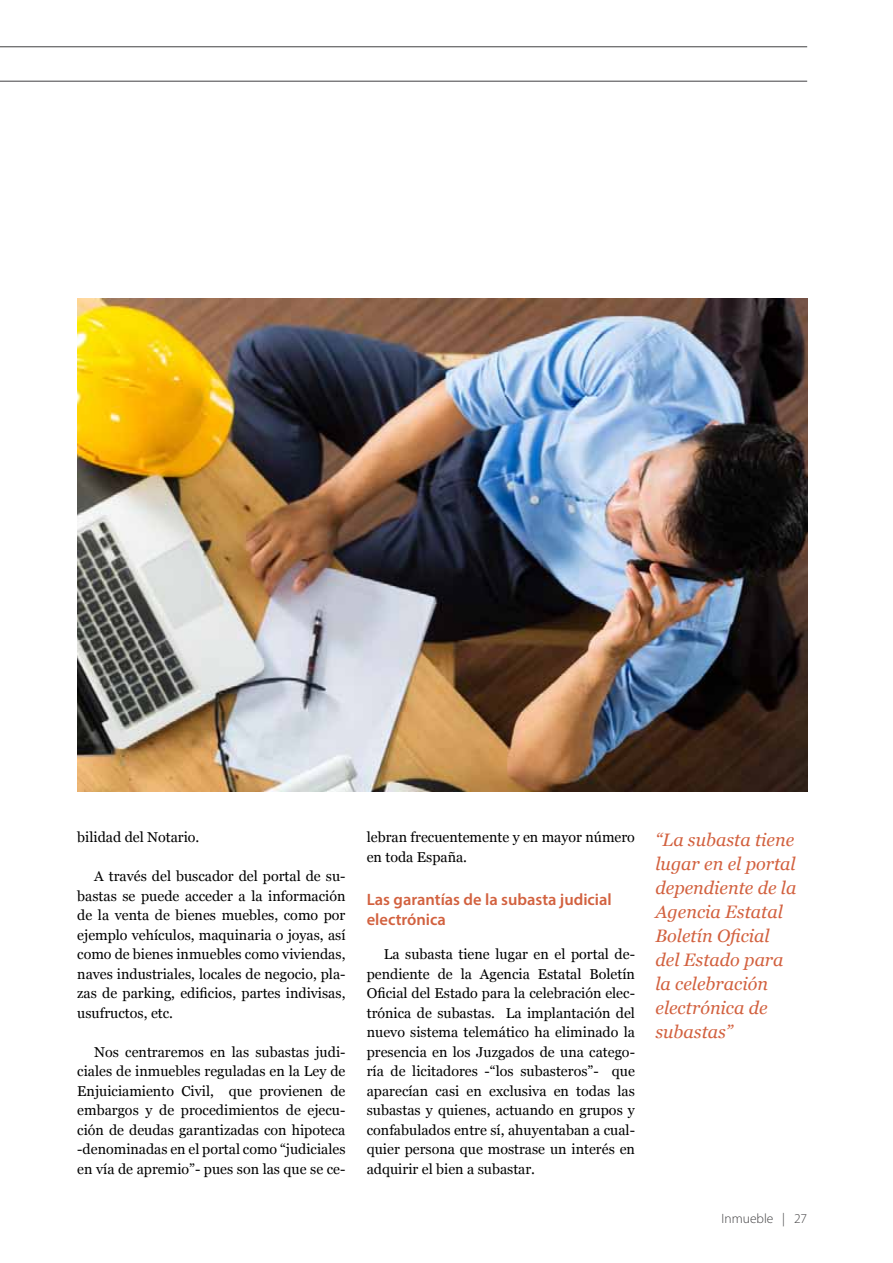
<style>
.page{position:relative;width:893px;height:1263px;background:#fff}
.page>*{position:absolute;margin:0;border:0;box-sizing:border-box;transform-origin:0 0}
.t1{font:italic 18px/24px "Georgia";color:#d2613f}
.t2{font:600 16.5px/19.5px "Myriad Pro";color:#d2613f}
.t3{font:14.25px/19.5px "Georgia";color:#000;text-align:justify}
.t4{font:300 13.5px "Myriad Pro";color:#414042}
</style>
<div class="page">
<hr style="left:0;top:47px;width:807px;height:1px;background:#414042">
<hr style="left:0;top:81px;width:807px;height:1px;background:#414042">
<img style="left:77px;top:298px;width:731px;height:493px">
<p class="t3" style="left:77px;top:827px;width:124px">bilidad del Notario.</p>
<p class="t3" style="left:77px;top:866px;width:270px;text-indent:17px">A través del buscador del portal de su&shy;bastas se puede acceder a la información de la venta de bienes muebles, como por ejemplo vehículos, maquinaria o joyas, así como de bienes inmuebles como viviendas, naves industriales, locales de negocio, pla&shy;zas de parking, edificios, partes indivisas, usufructos, etc.</p>
<p class="t3" style="left:77px;top:1042px;width:270px;text-indent:17px">Nos centraremos en las subastas judi&shy;ciales de inmuebles reguladas en la Ley de Enjuiciamiento Civil, que provienen de embargos y de procedimientos de ejecu&shy;ción de deudas garantizadas con hipoteca -denominadas en el portal como “judiciales en vía de apremio”- pues son las que se ce-</p>
<p class="t3" style="left:367px;top:827px;width:270px">lebran frecuentemente y en mayor número en toda España.</p>
<p class="t2" style="left:367px;top:889px;width:247px">Las garantías de la subasta judicial electrónica</p>
<p class="t3" style="left:367px;top:944px;width:270px;text-indent:17px">La subasta tiene lugar en el portal de&shy;pendiente de la Agencia Estatal Boletín Oficial del Estado para la celebración elec&shy;trónica de subastas. La implantación del nuevo sistema telemático ha eliminado la presencia en los Juzgados de una catego&shy;ría de licitadores -“los subasteros”- que aparecían casi en exclusiva en todas las subastas y quienes, actuando en grupos y confabulados entre sí, ahuyentaban a cual&shy;quier persona que mostrase un interés en adquirir el bien a subastar.</p>
<p class="t1" style="left:655px;top:827px;width:142px">“La subasta tiene lugar en el portal dependiente de la<br>Agencia Estatal<br>Boletín Oficial del Estado para la celebración electrónica de subastas”</p>
<p class="t4" style="left:721px;top:1211px;width:87px">Inmueble | 27</p>
</div>
